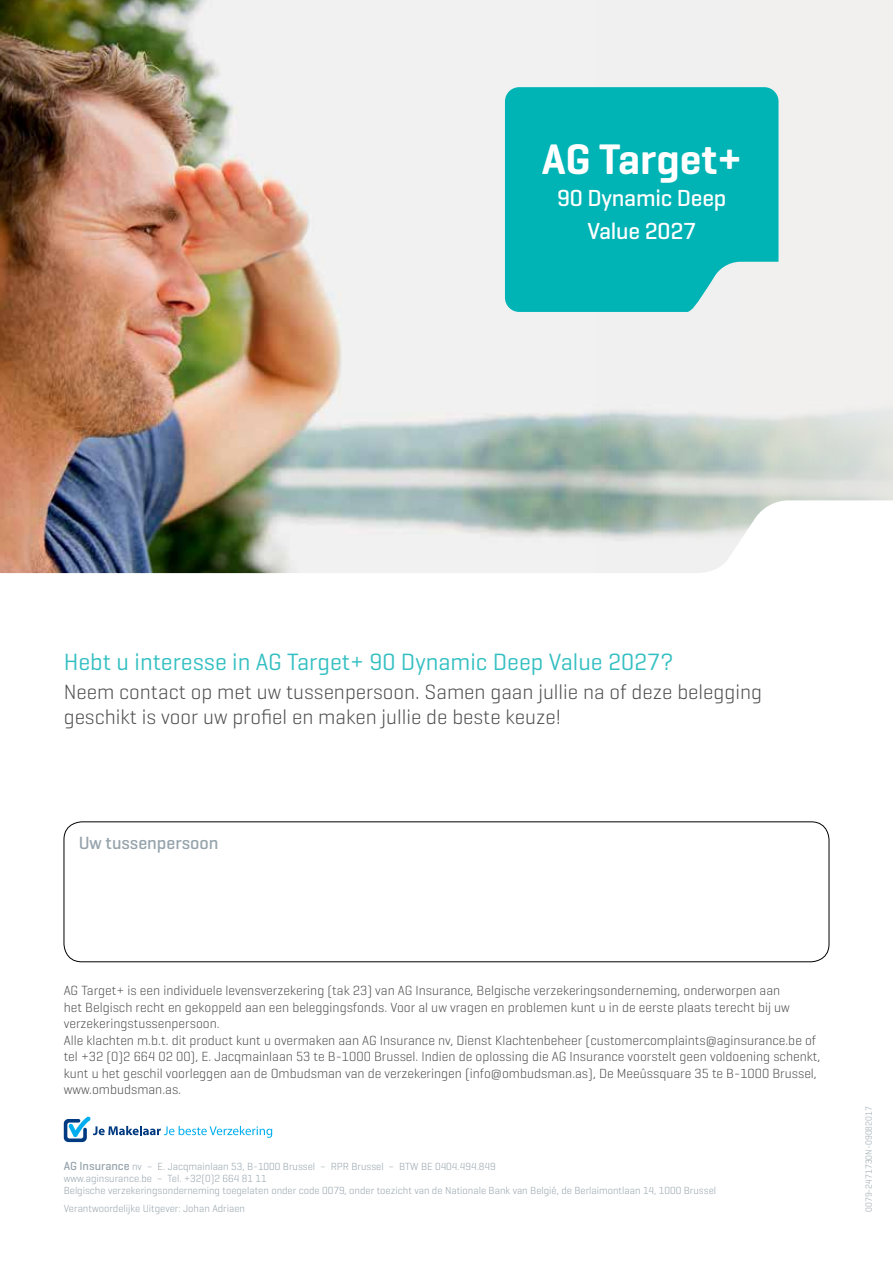
<style>
.page{position:relative;width:893px;height:1263px;background:#fff}
.page>*{position:absolute;margin:0;border:0;box-sizing:border-box;transform-origin:0 0}
.t1{font:600 43.5px "Geogrotesque";color:#fff}
.t2{font:24px "Geogrotesque";color:#34bfc2}
.t3{font:500 23.7px/32.1px "Geogrotesque";letter-spacing:-.01em;color:#fff;text-align:center}
.t4{font:300 21px/25.2px "Geogrotesque";color:#4d4d4f}
.t5{font:500 18px "Geogrotesque";color:#95a3ab}
.t6{font:300 13.5px/16.5px "Geogrotesque";color:#4d4d4f}
.t7{font:300 10.5px/12px "Geogrotesque";color:#95a3ab}
.t8{font:300 9px "Geogrotesque";color:#95a3ab}
.s1{font-weight:500;font-size:12px}
</style>
<div class="page">
<img style="left:0;top:0;width:893px;height:500px">
<svg style="left:0;top:500px;width:893px;height:336px"></svg>
<div style="left:505px;top:87px;width:273px;height:225px;background:#00b3b5"></div>
<div style="left:64px;top:822px;width:765px;height:140px;border:1px solid #000;border-radius:18px"></div>
<svg style="left:64px;top:1117px;width:208px;height:25px"></svg>
<h1 class="t1" style="left:542px;top:132px;width:201px">AG Target+</h1>
<h3 class="t3" style="left:557px;top:182px;width:171px">90 Dynamic Deep<br>Value 2027</h3>
<h2 class="t2" style="left:64px;top:646px;width:611px">Hebt u interesse in AG Target+ 90 Dynamic Deep Value 2027?</h2>
<h3 class="t4" style="left:64px;top:679px;width:700px">Neem contact op met uw tussenpersoon. Samen gaan jullie na of deze belegging geschikt is voor uw profiel en maken jullie de beste keuze!</h3>
<h3 class="t5" style="left:79px;top:832px;width:141px">Uw tussenpersoon</h3>
<p class="t6" style="left:64px;top:982px;width:758px">AG Target+ is een individuele levensverzekering (tak 23) van AG Insurance, Belgische verzekeringsonderneming, onderworpen aan<br>het Belgisch recht en gekoppeld aan een beleggingsfonds. Voor al uw vragen en problemen kunt u in de eerste plaats terecht bij uw verzekeringstussenpersoon.<br>Alle klachten m.b.t. dit product kunt u overmaken aan AG Insurance nv, Dienst Klachtenbeheer (customercomplaints@aginsurance.be of tel +32 (0)2 664 02 00), E. Jacqmainlaan 53 te B-1000 Brussel. Indien de oplossing die AG Insurance voorstelt geen voldoening schenkt, kunt u het geschil voorleggen aan de Ombudsman van de verzekeringen (info@ombudsman.as), De Meeûssquare 35 te B-1000 Brussel, www.ombudsman.as.</p>
<p class="t7" style="left:64px;top:1160px;width:654px"><span class="s1">AG Insurance</span> nv – E. Jacqmainlaan 53, B-1000 Brussel – RPR Brussel – BTW BE 0404.494.849<br>www.aginsurance.be – Tel. +32(0)2 664 81 11<br>Belgische verzekeringsonderneming toegelaten onder code 0079, onder toezicht van de Nationale Bank van België, de Berlaimontlaan 14, 1000 Brussel</p>
<p class="t7" style="left:64px;top:1202px;width:183px">Verantwoordelijke Uitgever: Johan Adriaen</p>
<p class="t8" style="left:863px;top:1212px;width:107px;rotate:-90deg">0079-2471730N-09082017</p>
</div>
